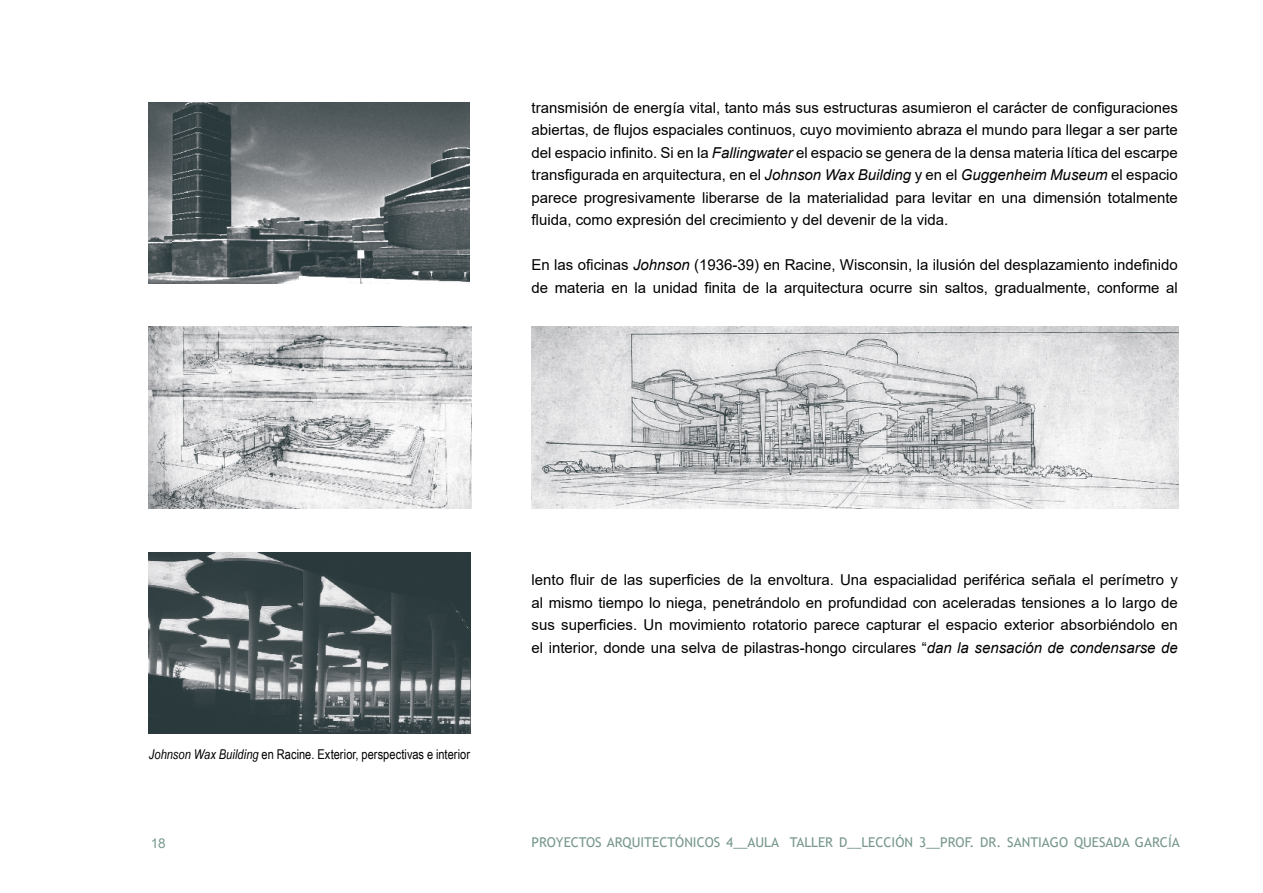
<style>
.page{position:relative;width:1263px;height:893px;background:#fff}
.page>*{position:absolute;margin:0;border:0;box-sizing:border-box;transform-origin:0 0}
.t1{font:15px/22.5px "Arial";color:#000;text-align:justify}
.t2{font:13.5px "Trebuchet MS";color:#78988b}
.t3{font:13.5px "Arial Narrow";color:#000}
.t4{font:13.5px "Arial";color:#79998d}
.s1{font-style:italic}
</style>
<div class="page">
<img style="left:149px;top:326px;width:322px;height:183px">
<img style="left:149px;top:102px;width:321px;height:181px">
<img style="left:149px;top:552px;width:321px;height:181px">
<img style="left:532px;top:326px;width:646px;height:183px">
<p class="t1" style="left:531px;top:96px;width:648px">transmisión de energía vital, tanto más sus estructuras asumieron el carácter de configuraciones abiertas, de flujos espaciales continuos, cuyo movimiento abraza el mundo para llegar a ser parte del espacio infinito. Si en la <span class="s1">Fallingwater</span> el espacio se genera de la densa materia lítica del escarpe transfigurada en arquitectura, en el <span class="s1">Johnson Wax Building</span> y en el <span class="s1">Guggenheim Museum</span> el espacio parece progresivamente liberarse de la materialidad para levitar en una dimensión totalmente fluida, como expresión del crecimiento y del devenir de la vida.</p>
<p class="t1" style="left:531px;top:254px;width:648px">En las oficinas <span class="s1">Johnson</span> (1936-39) en Racine, Wisconsin, la ilusión del desplazamiento indefinido de materia en la unidad finita de la arquitectura ocurre sin saltos, gradualmente, conforme al</p>
<p class="t3" style="left:149px;top:744px;width:323px"><span class="s1">Johnson Wax Building</span> en Racine. Exterior, perspectivas e interior</p>
<p class="t1" style="left:531px;top:569px;width:648px">lento fluir de las superficies de la envoltura. Una espacialidad periférica señala el perímetro y al mismo tiempo lo niega, penetrándolo en profundidad con aceleradas tensiones a lo largo de sus superficies. Un movimiento rotatorio parece capturar el espacio exterior absorbiéndolo en el interior, donde una selva de pilastras-hongo circulares “<span class="s1">dan la sensación de condensarse de</span></p>
<p class="t4" style="left:151px;top:834px;width:17px">18</p>
<p class="t2" style="left:531px;top:833px;width:650px">PROYECTOS ARQUITECTÓNICOS 4__AULA TALLER D__LECCIÓN 3__PROF. DR. SANTIAGO QUESADA GARCÍA</p>
</div>
